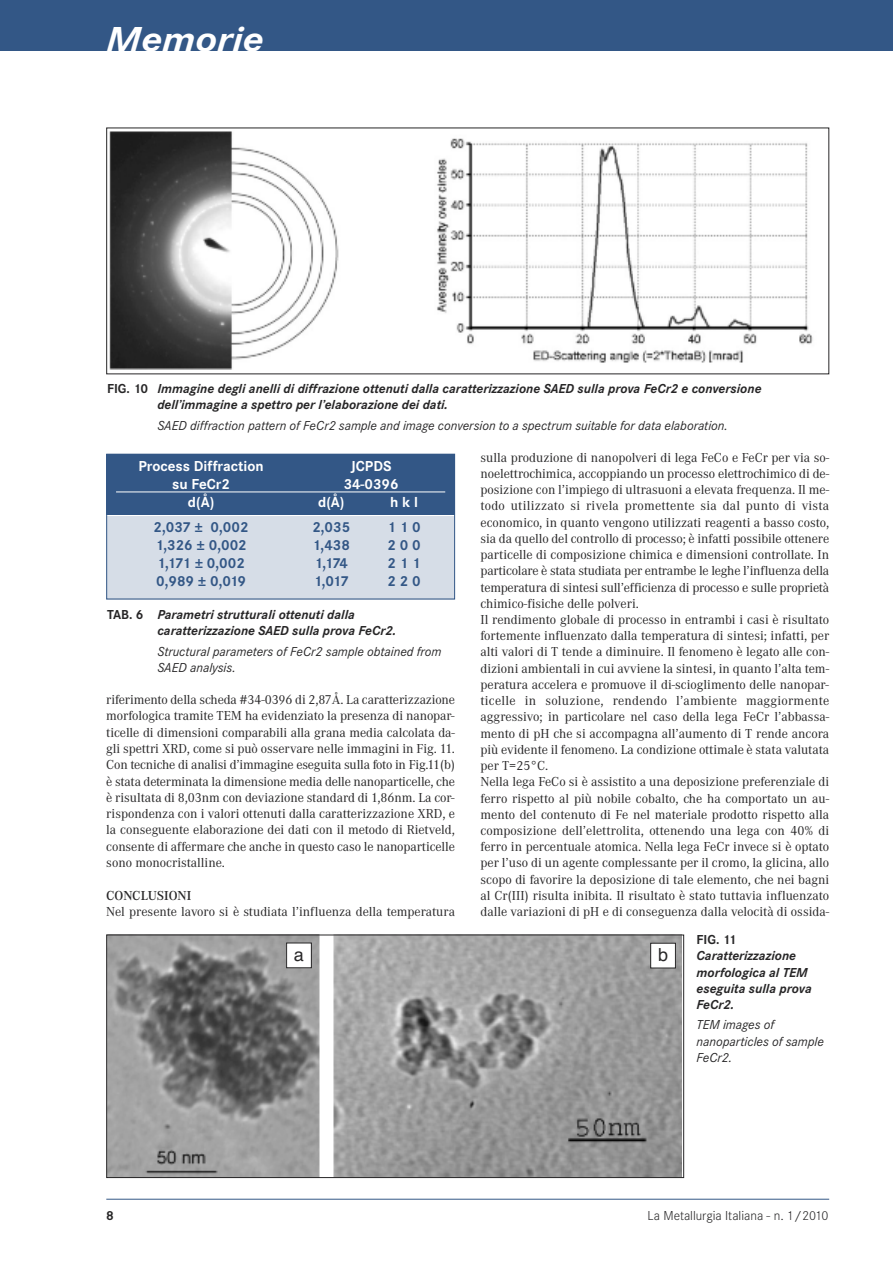
<style>
.page{position:relative;width:893px;height:1263px;background:#fff}
.page>*{position:absolute;margin:0;border:0;box-sizing:border-box;transform-origin:0 0}
.t1{font:italic 700 36px "Corporate S";color:#fff;scale:1.14 1}
.t2{font:18px "Helvetica";color:#272627}
.t3{font:700 15px "Corporate S";color:#335786}
.t4{font:700 15px "Corporate S";color:#fff}
.t5{font:13.5px/16.2px "Corporate A";color:#272627;text-align:justify}
.t6{font:italic 700 13.5px/16.2px "Corporate S";color:#272627}
.t7{font:italic 13.5px/16.2px "Corporate S";color:#272627}
.t8{font:300 13.5px "Corporate S";color:#272627}
.t9{font:600 13.5px "Corporate A";color:#272627}
.t10{font:700 13.5px "Corporate S";color:#272627}
.s1{font-style:normal}
</style>
<div class="page">
<div style="left:106px;top:516px;width:349px;height:83px;background:#d6dde7"></div>
<div style="left:106px;top:455px;width:349px;height:60px;background:#335786"></div>
<div style="left:0;top:0;width:893px;height:50px;background:#335786"></div>
<hr style="left:106px;top:1199px;width:723px;height:1px;background:#335786">
<img style="left:109px;top:131px;width:704px;height:239px">
<div style="left:106px;top:454px;width:349px;height:145px;border:1px solid #335786"></div>
<hr style="left:116px;top:492px;width:329px;height:1px;background:#fff">
<img style="left:106px;top:934px;width:214px;height:242px">
<img style="left:333px;top:937px;width:349px;height:239px">
<div style="left:106px;top:935px;width:578px;height:243px;border:1px solid #272627"></div>
<div style="left:287px;top:943px;width:24px;height:25px;background:#fff"></div>
<div style="left:286px;top:943px;width:26px;height:25px;border:1px solid #272627"></div>
<div style="left:651px;top:943px;width:24px;height:25px;background:#fff"></div>
<div style="left:650px;top:943px;width:26px;height:25px;border:1px solid #272627"></div>
<h1 class="t1" style="left:106px;top:17px;width:140px">Memorie</h1>
<p class="t6" style="left:157px;top:380px;width:606px;text-indent:-50px"><span class="s1">FIG. 10</span> Immagine degli anelli di diffrazione ottenuti dalla caratterizzazione SAED sulla prova FeCr2 e conversione dell’immagine a spettro per l’elaborazione dei dati.</p>
<p class="t7" style="left:157px;top:417px;width:572px">SAED diffraction pattern of FeCr2 sample and image conversion to a spectrum suitable for data elaboration.</p>
<p class="t4" style="left:138px;top:457px;width:127px">Process Diffraction</p>
<p class="t4" style="left:351px;top:457px;width:42px">JCPDS</p>
<p class="t4" style="left:172px;top:475px;width:59px">su FeCr2</p>
<p class="t4" style="left:344px;top:475px;width:56px">34-0396</p>
<p class="t4" style="left:188px;top:493px;width:28px">d(Å)</p>
<p class="t4" style="left:318px;top:493px;width:28px">d(Å)</p>
<p class="t4" style="left:390px;top:493px;width:29px">hkl</p>
<p class="t3" style="left:154px;top:518px;width:96px">2,037 ± 0,002</p>
<p class="t3" style="left:312px;top:518px;width:39px">2,035</p>
<p class="t3" style="left:387px;top:518px;width:35px">110</p>
<p class="t3" style="left:155px;top:536px;width:93px">1,326 ± 0,002</p>
<p class="t3" style="left:313px;top:536px;width:39px">1,438</p>
<p class="t3" style="left:387px;top:536px;width:35px">200</p>
<p class="t3" style="left:157px;top:554px;width:89px">1,171 ± 0,002</p>
<p class="t3" style="left:314px;top:554px;width:35px">1,174</p>
<p class="t3" style="left:387px;top:554px;width:35px">211</p>
<p class="t3" style="left:156px;top:572px;width:91px">0,989 ± 0,019</p>
<p class="t3" style="left:314px;top:572px;width:37px">1,017</p>
<p class="t3" style="left:387px;top:572px;width:35px">220</p>
<p class="t6" style="left:157px;top:606px;width:240px;text-indent:-50px"><span class="s1">TAB. 6</span> Parametri strutturali ottenuti dalla caratterizzazione SAED sulla prova FeCr2.</p>
<p class="t7" style="left:157px;top:643px;width:286px">Structural parameters of FeCr2 sample obtained from<br>SAED analysis.</p>
<p class="t5" style="left:106px;top:691px;width:350px">riferimento della scheda #34-0396 di 2,87Å. La caratterizzazione morfologica tramite TEM ha evidenziato la presenza di nanopar&shy;ticelle di dimensioni comparabili alla grana media calcolata da&shy;gli spettri XRD, come si può osservare nelle immagini in Fig. 11.<br>Con tecniche di analisi d’immagine eseguita sulla foto in Fig.11(b) è stata determinata la dimensione media delle nanoparticelle, che è risultata di 8,03nm con deviazione standard di 1,86nm. La cor&shy;rispondenza con i valori ottenuti dalla caratterizzazione XRD, e la conseguente elaborazione dei dati con il metodo di Rietveld, consente di affermare che anche in questo caso le nanoparticelle sono monocristalline.</p>
<p class="t9" style="left:106px;top:887px;width:87px">CONCLUSIONI</p>
<p class="t5" style="left:106px;top:903px;width:350px">Nel presente lavoro si è studiata l’influenza della temperatura</p>
<p class="t5" style="left:480px;top:449px;width:350px;text-align:left">sulla produzione di nanopolveri di lega FeCo e FeCr per via so&shy;noelettrochimica, accoppiando un processo elettrochimico di de&shy;posizione con l’impiego di ultrasuoni a elevata frequenza. Il me&shy;todo utilizzato si rivela promettente sia dal punto di vista economico, in quanto vengono utilizzati reagenti a basso costo, sia da quello del controllo di processo; è infatti possibile ottenere particelle di composizione chimica e dimensioni controllate. In particolare è stata studiata per entrambe le leghe l’influenza della temperatura di sintesi sull’efficienza di processo e sulle proprietà chimico-fisiche delle polveri.<br>Il rendimento globale di processo in entrambi i casi è risultato fortemente influenzato dalla temperatura di sintesi; infatti, per alti valori di T tende a diminuire. Il fenomeno è legato alle con&shy;dizioni ambientali in cui avviene la sintesi, in quanto l’alta tem&shy;peratura accelera e promuove il di-scioglimento delle nanopar&shy;ticelle in soluzione, rendendo l’ambiente maggiormente aggressivo; in particolare nel caso della lega FeCr l’abbassa&shy;mento di pH che si accompagna all’aumento di T rende ancora più evidente il fenomeno. La condizione ottimale è stata valutata per T=25°C.<br>Nella lega FeCo si è assistito a una deposizione preferenziale di ferro rispetto al più nobile cobalto, che ha comportato un au&shy;mento del contenuto di Fe nel materiale prodotto rispetto alla composizione dell’elettrolita, ottenendo una lega con 40% di ferro in percentuale atomica. Nella lega FeCr invece si è optato per l’uso di un agente complessante per il cromo, la glicina, allo scopo di favorire la deposizione di tale elemento, che nei bagni al Cr(III) risulta inibita. Il risultato è stato tuttavia influenzato dalle variazioni di pH e di conseguenza dalla velocità di ossida-</p>
<h2 class="t2" style="left:294px;top:944px;width:12px">a</h2>
<h2 class="t2" style="left:658px;top:944px;width:12px">b</h2>
<p class="t10" style="left:697px;top:932px;width:41px">FIG. 11</p>
<p class="t6" style="left:697px;top:948px;width:117px">Caratterizzazione morfologica al TEM eseguita sulla prova<br>FeCr2.</p>
<p class="t7" style="left:697px;top:1017px;width:129px">TEM images of nanoparticles of sample<br>FeCr2.</p>
<p class="t10" style="left:106px;top:1207px;width:9px">8</p>
<p class="t8" style="left:648px;top:1207px;width:182px">La Metallurgia Italiana - n. 1/2010</p>
</div>
